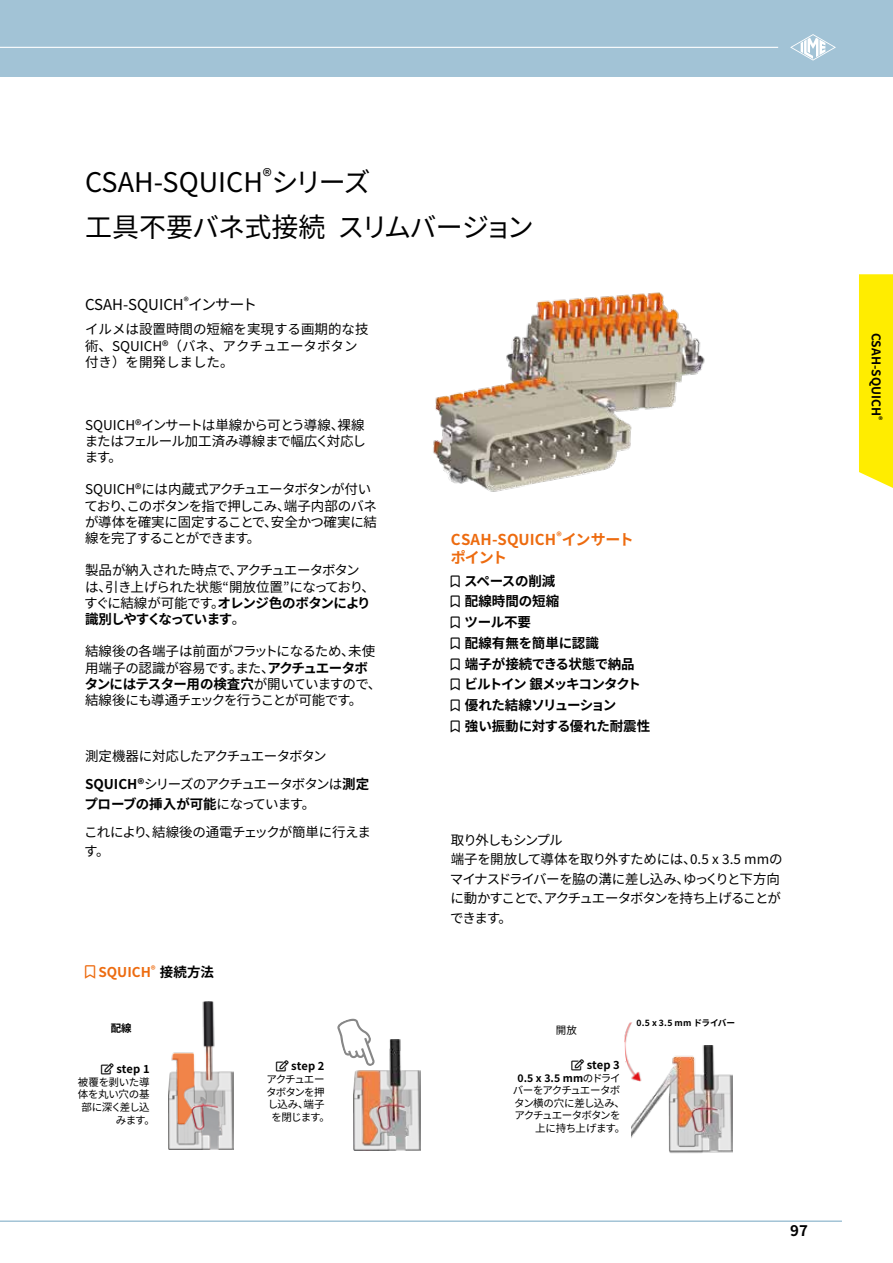
<style>
.page{position:relative;width:893px;height:1263px;background:#fff}
.page>*{position:absolute;margin:0;border:0;box-sizing:border-box;transform-origin:0 0}
.t1{font:27px/45px "Source Han Sans";letter-spacing:-.025em;color:#000}
.t2{font:700 15px/18px "Source Han Sans";letter-spacing:.005em;color:#ed6b0f}
.t3{font:15px "Source Han Sans";color:#000}
.t4{font:700 15px "Source Han Sans";color:#000}
.t5{font:13.5px/16.2px "Source Han Sans";letter-spacing:-.035em;color:#000}
.t6{font:13.5px/19.5px "Source Han Sans";letter-spacing:-.07em;color:#000}
.t7{font:700 13.5px/20.7px "Source Han Sans";letter-spacing:-.03em;color:#000}
.t8{font:13.5px/16.2px "Source Han Sans";color:#000}
.t9{font:13.5px/28px "Source Han Sans";letter-spacing:-.08em;color:#000}
.t10{font:700 13.5px "Source Han Sans";color:#ed6b0f}
.t11{font:700 12px "Source Han Sans";color:#000}
.t12{font:700 11.1px "Source Han Sans";color:#000}
.t13{font:10.5px/12.6px "Source Han Sans";letter-spacing:-.065em;color:#000;text-align:center}
.t14{font:700 10.5px "Source Han Sans";color:#000}
.t15{font:10.5px "Source Han Sans";letter-spacing:-.02em;color:#000}
.t16{font:10.5px "Source Han Sans";letter-spacing:-.085em;color:#000}
.t17{font:10.5px "Source Han Sans";letter-spacing:-.025em;color:#000}
.t18{font:10.5px "Source Han Sans";letter-spacing:-.09em;color:#000}
.t19{font:10.5px "Source Han Sans";letter-spacing:-.04em;color:#000}
.t20{font:700 8.7px "Source Han Sans";letter-spacing:-.02em;color:#000}
.s1{font-weight:700}
.s2{color:#000}
.s3{font-weight:400}
</style>
<div class="page">
<div style="left:0;top:0;width:893px;height:77px;background:#a2c3d6"></div>
<hr style="left:0;top:1220px;width:842px;height:2px;background:#a2c3d6">
<hr style="left:0;top:47px;width:778px;height:1px;background:#fff">
<svg style="left:790px;top:34px;width:46px;height:27px"></svg>
<img style="left:624px;top:1022px;width:8px;height:50px">
<img style="left:631px;top:1045px;width:101px;height:108px">
<img style="left:353px;top:1039px;width:67px;height:111px">
<svg style="left:337px;top:1019px;width:38px;height:47px"></svg>
<img style="left:169px;top:1001px;width:65px;height:149px">
<div style="left:859px;top:274px;width:34px;height:214px;background:#ffed00"></div>
<img style="left:433px;top:292px;width:272px;height:200px">
<h1 class="t1" style="left:85px;top:160px;width:450px">CSAH-SQUICH<sup>®</sup>シリーズ<br>工具不要バネ式接続 スリムバージョン</h1>
<p class="t3" style="left:85px;top:296px;width:174px">CSAH-SQUICH<sup>®</sup>インサート</p>
<p class="t8" style="left:85px;top:322px;width:285px">イルメは設置時間の短縮を実現する画期的な技術、SQUICH®（バネ、アクチュエータボタン付き）を開発しました。</p>
<p class="t5" style="left:85px;top:417px;width:283px;text-align:justify">SQUICH®インサートは単線から可とう導線、裸線またはフェルール加工済み導線まで幅広く対応します。</p>
<p class="t5" style="left:84px;top:482px;width:294px">SQUICH®には内蔵式アクチュエータボタンが付いており、このボタンを指で押しこみ、端子内部のバネが導体を確実に固定することで、安全かつ確実に結線を完了することができます。</p>
<p class="t5" style="left:84px;top:563px;width:292px">製品が納入された時点で、アクチュエータボタンは、引き上げられた状態“開放位置”になっており、すぐに結線が可能です。<span class="s1">オレンジ色のボタンにより識別しやすくなっています</span>。</p>
<p class="t5" style="left:85px;top:644px;width:298px">結線後の各端子は前面がフラットになるため、未使用端子の認識が容易です。また、<span class="s1">アクチュエータボタンにはテスター用の検査穴</span>が開いていますので、結線後にも導通チェックを行うことが可能です。</p>
<p class="t9" style="left:85px;top:742px;width:286px">測定機器に対応したアクチュエータボタン<br><span class="s1">SQUICH®</span>シリーズのアクチュエータボタンは<span class="s1">測定</span></p>
<p class="t5" style="left:84px;top:790px;width:288px;line-height:28px"><span class="s1">プローブの挿入が可能</span>になっています。<br>これにより、結線後の通電チェックが簡単に行えま</p>
<p class="t5" style="left:84px;top:843px;width:27px">す。</p>
<p class="t10" style="left:98px;top:964px;width:117px">SQUICH<sup>®</sup> <span class="s2">接続方法</span></p>
<p class="t2" style="left:451px;top:531px;width:185px">CSAH-SQUICH<sup>®</sup>インサートポイント</p>
<p class="t7" style="left:464px;top:571px;width:187px">スペースの削減<br>配線時間の短縮<br>ツール不要<br>配線有無を簡単に認識<br>端子が接続できる状態で納品ビルトイン 銀メッキコンタクト優れた結線ソリューション<br>強い振動に対する優れた耐震性</p>
<p class="t6" style="left:450px;top:830px;width:334px">取り外しもシンプル<br>端子を開放して導体を取り外すためには、0.5 x 3.5 mmのマイナスドライバーを脇の溝に差し込み、ゆっくりと下方向に動かすことで、アクチュエータボタンを持ち上げることができます。</p>
<p class="t14" style="left:111px;top:1022px;width:22px">配線</p>
<p class="t13" style="left:556px;top:1024px;width:22px">開放</p>
<p class="t12" style="left:116px;top:1063px;width:35px">step 1</p>
<p class="t15" style="left:78px;top:1076px;width:73px">被覆を剥いた導</p>
<p class="t15" style="left:78px;top:1088px;width:73px">体を丸い穴の基</p>
<p class="t13" style="left:81px;top:1101px;width:70px">部に深く差し込</p>
<p class="t13" style="left:116px;top:1114px;width:41px">みます。</p>
<p class="t12" style="left:291px;top:1060px;width:35px">step 2</p>
<p class="t13" style="left:266px;top:1073px;width:65px">アクチュエータボタンを押し込み、端子を閉じます。</p>
<p class="t12" style="left:587px;top:1059px;width:35px">step 3</p>
<p class="t14" style="left:518px;top:1072px;width:105px">0.5 x 3.5 mm<span class="s3">のドライ</span></p>
<p class="t16" style="left:513px;top:1084px;width:109px">バーをアクチュエータボ</p>
<p class="t17" style="left:514px;top:1097px;width:112px">タン横の穴に差し込み、</p>
<p class="t18" style="left:514px;top:1110px;width:108px">アクチュエータボタンを</p>
<p class="t19" style="left:535px;top:1122px;width:92px">上に持ち上げます。</p>
<p class="t20" style="left:637px;top:1018px;width:100px">0.5 x 3.5 mm ドライバー</p>
<p class="t4" style="left:790px;top:1222px;width:19px">97</p>
<p class="t11" style="left:883px;top:333px;width:89px;rotate:90deg">CSAH-SQUICH<sup>®</sup></p>
</div>
